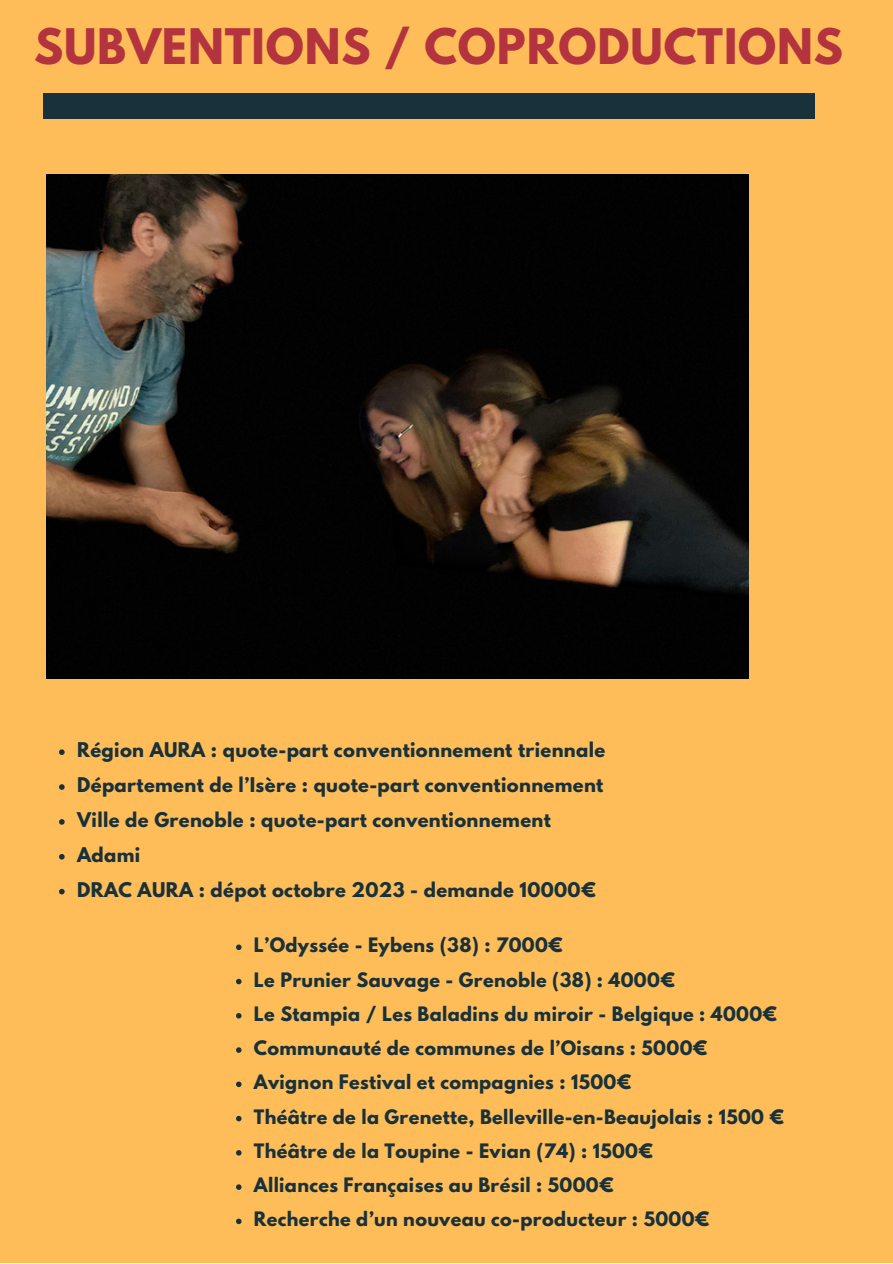
<style>
.page{position:relative;width:893px;height:1264px;background:#fff}
.page>*{position:absolute;margin:0;border:0;box-sizing:border-box;transform-origin:0 0}
.t1{font:700 43.35px "League Spartan";letter-spacing:.02em;color:#b3343e}
.t2{font:700 18px "League Spartan";letter-spacing:.02em;color:#18313a}
.t3{font:700 17.7px "League Spartan";letter-spacing:.02em;color:#18313a}
</style>
<div class="page">
<div style="left:0;top:0;width:892px;height:1262px;background:#ffbd59"></div>
<div style="left:43px;top:93px;width:771px;height:26px;background:#18313a"></div>
<img style="left:47px;top:175px;width:701px;height:503px">
<svg style="left:236px;top:944px;width:5px;height:6px"></svg>
<svg style="left:236px;top:978px;width:5px;height:6px"></svg>
<svg style="left:236px;top:1013px;width:5px;height:5px"></svg>
<svg style="left:236px;top:1047px;width:5px;height:5px"></svg>
<svg style="left:236px;top:1081px;width:5px;height:6px"></svg>
<svg style="left:236px;top:1115px;width:5px;height:6px"></svg>
<svg style="left:236px;top:1150px;width:5px;height:5px"></svg>
<svg style="left:236px;top:1184px;width:5px;height:5px"></svg>
<svg style="left:236px;top:1218px;width:5px;height:6px"></svg>
<svg style="left:59px;top:749px;width:6px;height:6px"></svg>
<svg style="left:59px;top:784px;width:6px;height:5px"></svg>
<svg style="left:59px;top:819px;width:6px;height:5px"></svg>
<svg style="left:59px;top:854px;width:6px;height:5px"></svg>
<svg style="left:59px;top:888px;width:6px;height:6px"></svg>
<p class="t1" style="left:34px;top:25px;width:810px">SUBVENTIONS / COPRODUCTIONS</p>
<p class="t2" style="left:77px;top:741px;width:529px">Région AURA : quote-part conventionnement triennale</p>
<p class="t2" style="left:77px;top:776px;width:527px">Département de l’Isère : quote-part conventionnement</p>
<p class="t2" style="left:77px;top:810px;width:475px">Ville de Grenoble : quote-part conventionnement</p>
<p class="t2" style="left:77px;top:845px;width:65px">Adami</p>
<p class="t2" style="left:77px;top:880px;width:520px">DRAC AURA : dépot octobre 2023 - demande 10000€</p>
<p class="t3" style="left:254px;top:936px;width:310px">L’Odyssée - Eybens (38) : 7000€</p>
<p class="t3" style="left:254px;top:970px;width:422px">Le Prunier Sauvage - Grenoble (38) : 4000€</p>
<p class="t3" style="left:254px;top:1004px;width:525px">Le Stampia / Les Baladins du miroir - Belgique : 4000€</p>
<p class="t3" style="left:254px;top:1039px;width:455px">Communauté de communes de l’Oisans : 5000€</p>
<p class="t3" style="left:254px;top:1073px;width:379px">Avignon Festival et compagnies : 1500€</p>
<p class="t3" style="left:254px;top:1107px;width:532px">Théâtre de la Grenette, Belleville-en-Beaujolais : 1500 €</p>
<p class="t3" style="left:254px;top:1141px;width:401px">Théâtre de la Toupine - Evian (74) : 1500€</p>
<p class="t3" style="left:254px;top:1176px;width:361px">Alliances Françaises au Brésil : 5000€</p>
<p class="t3" style="left:254px;top:1210px;width:457px">Recherche d’un nouveau co-producteur : 5000€</p>
</div>
